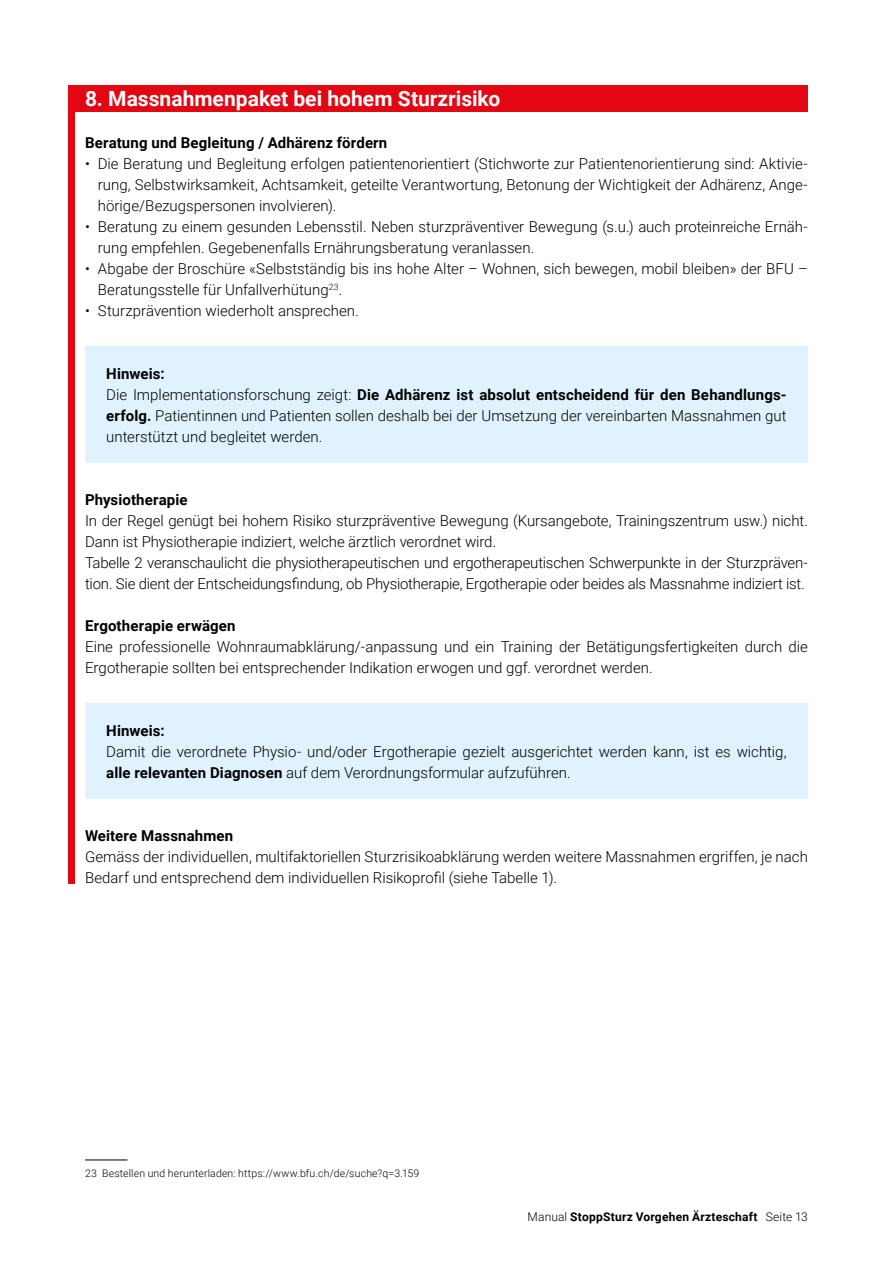
<style>
.page{position:relative;width:893px;height:1263px;background:#fff}
.page>*{position:absolute;margin:0;border:0;box-sizing:border-box;transform-origin:0 0}
.t1{font:700 21px "Roboto";color:#fff}
.t2{font:300 15px/21px "Roboto";color:#000}
.t3{font:700 15px "Roboto";letter-spacing:.01em;color:#000}
.t4{font:700 12px "Roboto";letter-spacing:.02em;color:#000}
.t5{font:300 10.5px "Roboto";letter-spacing:.015em;color:#000}
.s1{font-weight:700}
.s2{font-weight:300}
</style>
<div class="page">
<div style="left:68px;top:85px;width:740px;height:27px;background:#e30613"></div>
<div style="left:68px;top:85px;width:6px;height:798px;background:#e30613"></div>
<div style="left:85px;top:704px;width:723px;height:95px;background:#dff2fd"></div>
<div style="left:85px;top:347px;width:723px;height:116px;background:#dff2fd"></div>
<hr style="left:85px;top:1160px;width:43px;height:1px;background:#000">
<h1 class="t1" style="left:85px;top:84px;width:417px">8. Massnahmenpaket bei hohem Sturzrisiko</h1>
<p class="t3" style="left:85px;top:132px;width:304px">Beratung und Begleitung / Adhärenz fördern</p>
<p class="t2" style="left:98px;top:153px;width:712px;text-align:justify;text-indent:-13px">• Die Beratung und Begleitung erfolgen patientenorientiert (Stichworte zur Patientenorientierung sind: Aktivie&shy;rung, Selbstwirksamkeit, Achtsamkeit, geteilte Verantwortung, Betonung der Wichtigkeit der Adhärenz, Ange&shy;hörige/Bezugspersonen involvieren).</p>
<p class="t2" style="left:98px;top:216px;width:712px;text-indent:-13px">• Beratung zu einem gesunden Lebensstil. Neben sturzpräventiver Bewegung (s.u.) auch proteinreiche Ernäh&shy;rung empfehlen. Gegebenenfalls Ernährungsberatung veranlassen.</p>
<p class="t2" style="left:98px;top:258px;width:712px;text-indent:-13px">• Abgabe der Broschüre «Selbstständig bis ins hohe Alter – Wohnen, sich bewegen, mobil bleiben» der BFU –<br>Beratungsstelle für Unfallverhütung<sup>23</sup>.</p>
<p class="t2" style="left:85px;top:300px;width:275px">• Sturzprävention wiederholt ansprechen.</p>
<p class="t2" style="left:106px;top:363px;width:682px"><span class="s1">Hinweis:<br></span>Die Implementationsforschung zeigt: <span class="s1">Die Adhärenz ist absolut entscheidend für den Behandlungs&shy;erfolg.</span> Patientinnen und Patienten sollen deshalb bei der Umsetzung der vereinbarten Massnahmen gut unterstützt und begleitet werden.</p>
<p class="t3" style="left:85px;top:489px;width:104px">Physiotherapie</p>
<p class="t2" style="left:85px;top:510px;width:724px">In der Regel genügt bei hohem Risiko sturzpräventive Bewegung (Kursangebote, Trainingszentrum usw.) nicht.<br>Dann ist Physiotherapie indiziert, welche ärztlich verordnet wird.<br>Tabelle 2 veranschaulicht die physiotherapeutischen und ergotherapeutischen Schwerpunkte in der Sturzpräven&shy;tion. Sie dient der Entscheidungsfindung, ob Physiotherapie, Ergotherapie oder beides als Massnahme indiziert ist.</p>
<p class="t3" style="left:85px;top:615px;width:152px">Ergotherapie erwägen</p>
<p class="t2" style="left:85px;top:636px;width:724px">Eine professionelle Wohnraumabklärung/-anpassung und ein Training der Betätigungsfertigkeiten durch die<br>Ergotherapie sollten bei entsprechender Indikation erwogen und ggf. verordnet werden.</p>
<p class="t3" style="left:106px;top:720px;width:60px">Hinweis:</p>
<p class="t2" style="left:106px;top:741px;width:682px">Damit die verordnete Physio- und/oder Ergotherapie gezielt ausgerichtet werden kann, ist es wichtig, <span class="s1">alle relevanten Diagnosen</span> auf dem Verordnungsformular aufzuführen.</p>
<p class="t3" style="left:85px;top:825px;width:150px">Weitere Massnahmen</p>
<p class="t2" style="left:85px;top:846px;width:724px">Gemäss der individuellen, multifaktoriellen Sturzrisikoabklärung werden weitere Massnahmen ergriffen, je nach<br>Bedarf und entsprechend dem individuellen Risikoprofil (siehe Tabelle 1).</p>
<p class="t5" style="left:85px;top:1166px;width:336px">23 Bestellen und herunterladen: https://www.bfu.ch/de/suche?q=3.159</p>
<p class="t4" style="left:528px;top:1208px;width:282px"><span class="s2">Manual</span> StoppSturz Vorgehen Ärzteschaft <span class="s2">Seite 13</span></p>
</div>
